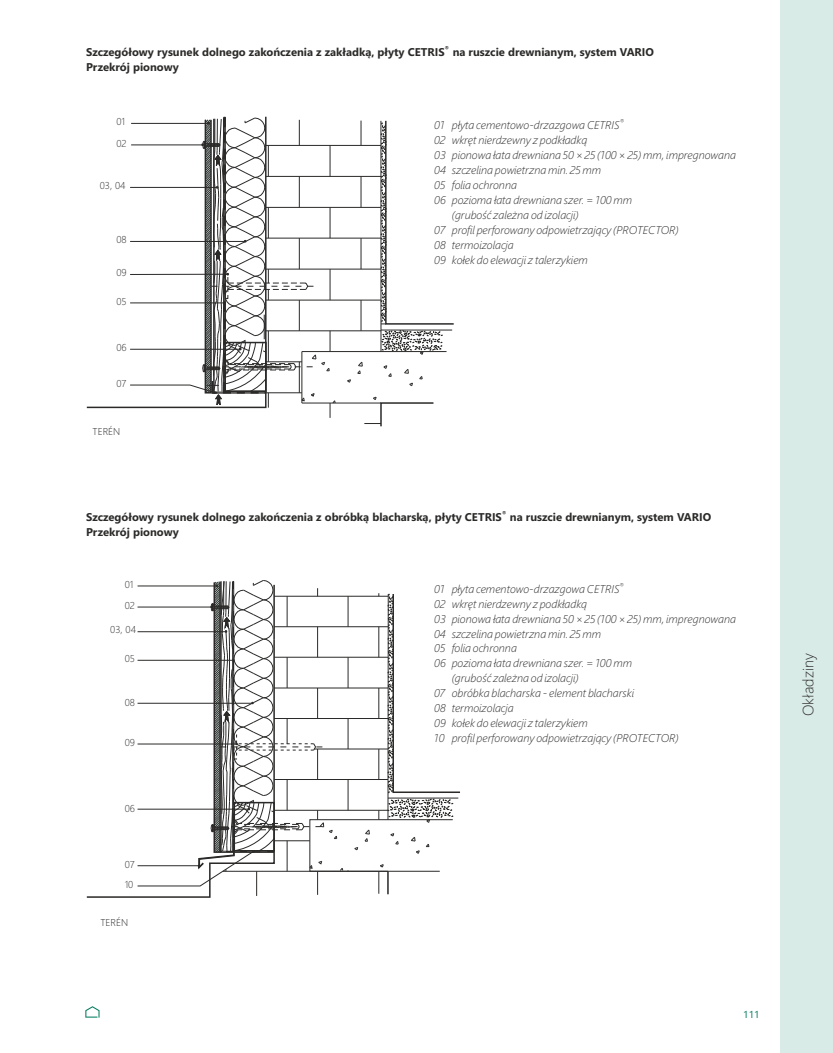
<style>
.page{position:relative;width:833px;height:1053px;background:#fff}
.page>*{position:absolute;margin:0;border:0;box-sizing:border-box;transform-origin:0 0}
.t1{font:300 15px "Segoe UI";color:#2b2a29}
.t2{font:italic 300 11.25px/15px "Segoe UI";color:#2b2a29}
.t3{font:700 11.25px/15px "Segoe UI";color:#2b2a29}
.t4{font:300 10px/21.5px "Segoe UI";color:#2b2a29}
.t5{font:10px "Segoe UI";color:#007a5e}
.t6{font:italic 300 5.62px "Segoe UI";color:#2b2a29}
.t7{font:700 5.62px "Segoe UI";color:#2b2a29}
</style>
<div class="page">
<svg style="left:85px;top:1006px;width:14px;height:11px"></svg>
<div style="left:779px;top:0;width:54px;height:1052px;background:#d9ebe7"></div>
<hr style="left:302px;top:402px;width:79px;height:1px;background:#2b2a29">
<hr style="left:266px;top:145px;width:115px;height:1px;background:#2b2a29">
<hr style="left:266px;top:176px;width:115px;height:1px;background:#2b2a29">
<hr style="left:266px;top:207px;width:115px;height:1px;background:#2b2a29">
<hr style="left:266px;top:238px;width:115px;height:1px;background:#2b2a29">
<hr style="left:266px;top:269px;width:115px;height:1px;background:#2b2a29">
<hr style="left:266px;top:300px;width:115px;height:1px;background:#2b2a29">
<hr style="left:266px;top:330px;width:115px;height:1px;background:#2b2a29">
<hr style="left:361px;top:300px;width:1px;height:31px;background:#2b2a29">
<hr style="left:361px;top:238px;width:1px;height:31px;background:#2b2a29">
<hr style="left:361px;top:176px;width:1px;height:31px;background:#2b2a29">
<svg style="left:361px;top:121px;width:1px;height:24px"></svg>
<hr style="left:380px;top:121px;width:1px;height:230px;background:#2b2a29">
<svg style="left:86px;top:122px;width:103px;height:287px"></svg>
<svg style="left:357px;top:361px;width:6px;height:13px"></svg>
<svg style="left:404px;top:369px;width:5px;height:5px"></svg>
<svg style="left:347px;top:379px;width:4px;height:4px"></svg>
<svg style="left:383px;top:365px;width:9px;height:12px"></svg>
<svg style="left:409px;top:382px;width:4px;height:5px"></svg>
<svg style="left:364px;top:396px;width:70px;height:31px"></svg>
<hr style="left:302px;top:351px;width:144px;height:1px;background:#2b2a29">
<hr style="left:130px;top:187px;width:87px;height:1px;background:#2b2a29">
<hr style="left:130px;top:303px;width:94px;height:1px;background:#2b2a29">
<hr style="left:131px;top:123px;width:77px;height:1px;background:#2b2a29">
<hr style="left:131px;top:145px;width:71px;height:1px;background:#2b2a29">
<hr style="left:130px;top:349px;width:110px;height:1px;background:#2b2a29">
<svg style="left:189px;top:116px;width:147px;height:302px"></svg>
<svg style="left:381px;top:120px;width:73px;height:235px"></svg>
<svg style="left:86px;top:895px;width:172px;height:3px"></svg>
<svg style="left:137px;top:580px;width:323px;height:315px"></svg>
<p class="t7" style="left:444px;top:46px;width:6px">®</p>
<p class="t3" style="left:86px;top:45px;width:569px">Szczegółowy rysunek dolnego zakończenia z zakładką, płyty CETRIS na ruszcie drewnianym, system VARIO<br>Przekrój pionowy</p>
<p class="t4" style="left:116px;top:112px;width:12px">01<br>02</p>
<p class="t4" style="left:100px;top:176px;width:27px">03, 04</p>
<p class="t4" style="left:116px;top:230px;width:12px">08</p>
<p class="t4" style="left:116px;top:263px;width:12px">09</p>
<p class="t4" style="left:116px;top:291px;width:12px">05</p>
<p class="t4" style="left:116px;top:338px;width:12px">06</p>
<p class="t4" style="left:116px;top:374px;width:12px">07</p>
<p class="t4" style="left:93px;top:421px;width:29px">TERÉN</p>
<p class="t2" style="left:434px;top:118px;width:187px">01 płyta cementowo-drzazgowa CETRIS</p>
<p class="t6" style="left:619px;top:119px;width:6px">®</p>
<p class="t2" style="left:434px;top:133px;width:303px">02 wkręt nierdzewny z podkładką<br>03 pionowa łata drewniana 50 × 25 (100 × 25) mm, impregnowana</p>
<p class="t2" style="left:434px;top:163px;width:169px">04 szczelina powietrzna min. 25 mm</p>
<p class="t2" style="left:434px;top:178px;width:84px">05 folia ochronna</p>
<p class="t2" style="left:452px;top:208px;width:128px">(grubość zależna od izolacji)</p>
<p class="t2" style="left:434px;top:193px;width:199px">06 pozioma łata drewniana szer. = 100 mm</p>
<p class="t2" style="left:434px;top:223px;width:246px">07 profil perforowany odpowietrzający (PROTECTOR)</p>
<p class="t2" style="left:434px;top:238px;width:155px">08 termoizolacja<br>09 kołek do elewacji z talerzykiem</p>
<p class="t7" style="left:502px;top:511px;width:6px">®</p>
<p class="t3" style="left:86px;top:510px;width:626px">Szczegółowy rysunek dolnego zakończenia z obróbką blacharską, płyty CETRIS na ruszcie drewnianym, system VARIO<br>Przekrój pionowy</p>
<p class="t4" style="left:125px;top:575px;width:12px;line-height:20.9px">01<br>02</p>
<p class="t4" style="left:110px;top:620px;width:27px">03, 04</p>
<p class="t4" style="left:125px;top:649px;width:12px">05</p>
<p class="t4" style="left:125px;top:692px;width:12px">08</p>
<p class="t4" style="left:125px;top:733px;width:12px">09</p>
<p class="t4" style="left:125px;top:798px;width:12px">06</p>
<p class="t4" style="left:125px;top:854px;width:12px;line-height:20.5px">07<br>10</p>
<p class="t4" style="left:100px;top:913px;width:29px">TERÉN</p>
<p class="t2" style="left:434px;top:582px;width:187px">01 płyta cementowo-drzazgowa CETRIS</p>
<p class="t6" style="left:619px;top:583px;width:6px">®</p>
<p class="t2" style="left:434px;top:597px;width:154px">02 wkręt nierdzewny z podkładką</p>
<p class="t2" style="left:434px;top:612px;width:303px">03 pionowa łata drewniana 50 × 25 (100 × 25) mm, impregnowana</p>
<p class="t2" style="left:434px;top:642px;width:84px">05 folia ochronna</p>
<p class="t2" style="left:452px;top:672px;width:128px">(grubość zależna od izolacji)</p>
<p class="t2" style="left:434px;top:702px;width:81px">08 termoizolacja</p>
<p class="t2" style="left:434px;top:627px;width:168px">04 szczelina powietrzna min. 25 mm</p>
<p class="t2" style="left:434px;top:657px;width:199px">06 pozioma łata drewniana szer. = 100 mm</p>
<p class="t2" style="left:434px;top:687px;width:201px">07 obróbka blacharska - element blacharski</p>
<p class="t2" style="left:434px;top:716px;width:155px">09 kołek do elewacji z talerzykiem</p>
<p class="t2" style="left:434px;top:731px;width:246px">10 profil perforowany odpowietrzający (PROTECTOR)</p>
<p class="t5" style="left:743px;top:1010px;width:18px">111</p>
<h1 class="t1" style="left:802px;top:716px;width:64px;rotate:-90deg">Okładziny</h1>
</div>
